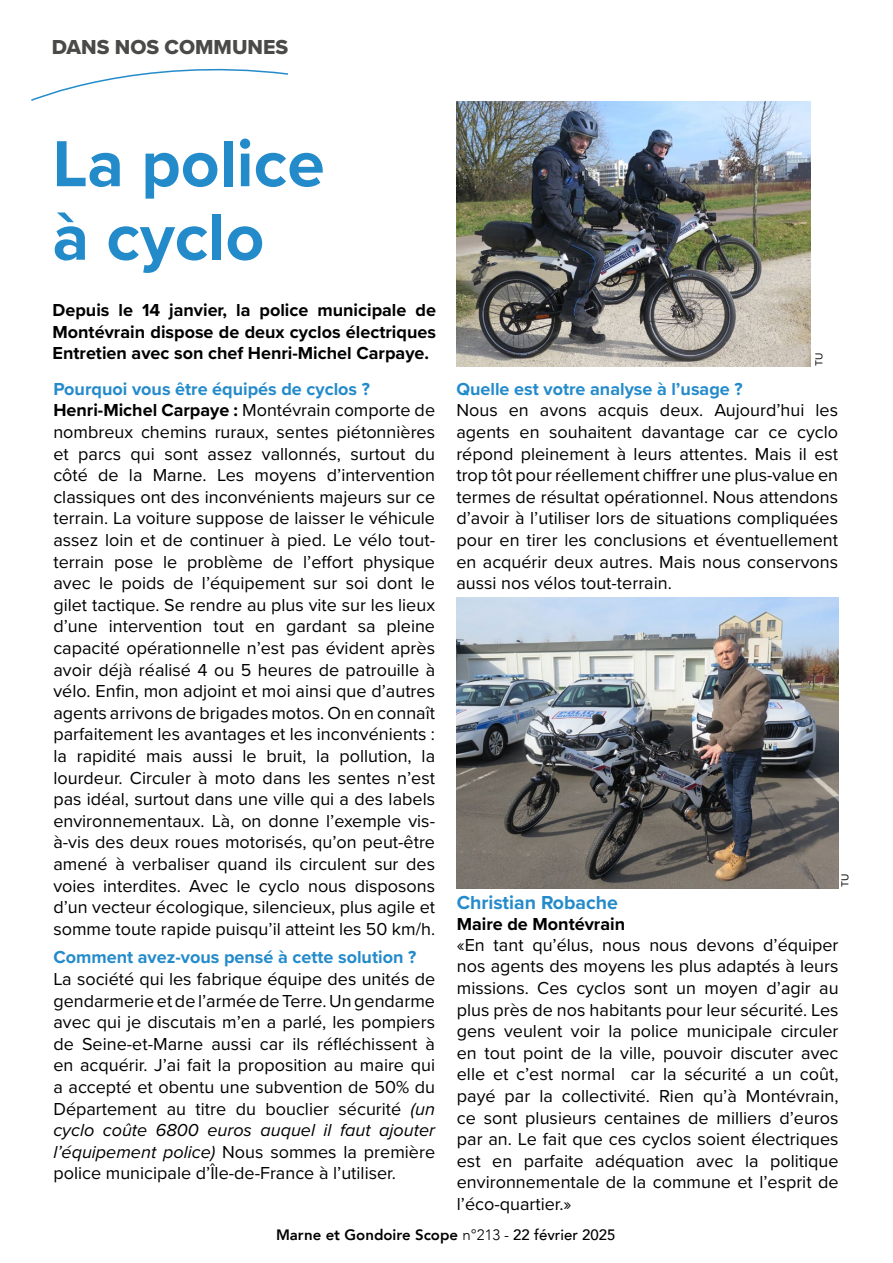
<style>
.page{position:relative;width:893px;height:1263px;background:#fff}
.page>*{position:absolute;margin:0;border:0;box-sizing:border-box;transform-origin:0 0}
.t1{font:700 67.5px/73.5px "Proxima Nova";color:#248bcb}
.t2{font:21px "Proxima Nova Extrabld";color:#4a4a49}
.t3{font:700 19.5px "Proxima Nova";color:#248bcb}
.t4{font:18px/21.6px "Proxima Nova";color:#000;text-align:justify}
.t5{font:700 18px/21.6px "Proxima Nova";color:#000;text-align:justify}
.t6{font:700 18px "Proxima Nova";color:#248bcb}
.t7{font:800 15px "Avenir";color:#000}
.t8{font:10.5px "Proxima Nova";color:#000}
.s1{font-weight:700;color:#248bcb}
.s2{font-weight:700}
.s3{font-style:italic}
.s4{font-weight:300}
.s5{font-weight:500}
</style>
<div class="page">
<svg style="left:31px;top:68px;width:257px;height:33px"></svg>
<img style="left:456px;top:101px;width:354px;height:265px">
<img style="left:457px;top:598px;width:381px;height:290px">
<p class="t2" style="left:52px;top:31px;width:238px">DANS NOS COMMUNES</p>
<h1 class="t1" style="left:53px;top:125px;width:274px">La police à cyclo</h1>
<p class="t5" style="left:53px;top:299px;width:385px">Depuis le 14 janvier, la police municipale de Montévrain dispose de deux cyclos électriques Entretien avec son chef Henri-Michel Carpaye.</p>
<p class="t4" style="left:53px;top:377px;width:383px;text-align:left"><span class="s1">Pourquoi vous être équipés de cyclos ?<br></span><span class="s2">Henri-Michel Carpaye :</span> Montévrain comporte de nombreux chemins ruraux, sentes piétonnières et parcs qui sont assez vallonnés, surtout du côté de la Marne. Les moyens d’intervention classiques ont des inconvénients majeurs sur ce terrain. La voiture suppose de laisser le véhicule assez loin et de continuer à pied. Le vélo tout&shy;terrain pose le problème de l’effort physique avec le poids de l’équipement sur soi dont le gilet tactique. Se rendre au plus vite sur les lieux d’une intervention tout en gardant sa pleine capacité opérationnelle n’est pas évident après avoir déjà réalisé 4 ou 5 heures de patrouille à vélo. Enfin, mon adjoint et moi ainsi que d’autres agents arrivons de brigades motos. On en connaît parfaitement les avantages et les inconvénients : la rapidité mais aussi le bruit, la pollution, la lourdeur. Circuler à moto dans les sentes n’est pas idéal, surtout dans une ville qui a des labels environnementaux. Là, on donne l’exemple vis&shy;à-vis des deux roues motorisés, qu’on peut-être amené à verbaliser quand ils circulent sur des voies interdites. Avec le cyclo nous disposons d’un vecteur écologique, silencieux, plus agile et somme toute rapide puisqu’il atteint les 50 km/h.</p>
<p class="t6" style="left:53px;top:944px;width:364px">Comment avez-vous pensé à cette solution ?</p>
<p class="t4" style="left:53px;top:967px;width:383px">La société qui les fabrique équipe des unités de gendarmerie et de l’armée de Terre. Un gendarme avec qui je discutais m’en a parlé, les pompiers de Seine-et-Marne aussi car ils réfléchissent à en acquérir. J’ai fait la proposition au maire qui a accepté et obentu une subvention de 50% du Département au titre du bouclier sécurité <span class="s3">(un cyclo coûte 6800 euros auquel il faut ajouter l’équipement police)</span> Nous sommes la première police municipale d’Île-de-France à l’utiliser.</p>
<p class="t8" style="left:811px;top:366px;width:15px;rotate:-90deg">TU</p>
<p class="t6" style="left:456px;top:375px;width:288px">Quelle est votre analyse à l’usage ?</p>
<p class="t4" style="left:456px;top:399px;width:383px">Nous en avons acquis deux. Aujourd’hui les agents en souhaitent davantage car ce cyclo répond pleinement à leurs attentes. Mais il est trop tôt pour réellement chiffrer une plus-value en termes de résultat opérationnel. Nous attendons d’avoir à l’utiliser lors de situations compliquées pour en tirer les conclusions et éventuellement en acquérir deux autres. Mais nous conservons aussi nos vélos tout-terrain.</p>
<p class="t3" style="left:457px;top:887px;width:163px">Christian Robache</p>
<p class="t5" style="left:457px;top:913px;width:170px">Maire de Montévrain</p>
<p class="t8" style="left:837px;top:887px;width:15px;rotate:-90deg">TU</p>
<p class="t4" style="left:457px;top:933px;width:383px">«En tant qu’élus, nous nous devons d’équiper nos agents des moyens les plus adaptés à leurs missions. Ces cyclos sont un moyen d’agir au plus près de nos habitants pour leur sécurité. Les gens veulent voir la police municipale circuler en tout point de la ville, pouvoir discuter avec elle et c’est normal car la sécurité a un coût, payé par la collectivité. Rien qu’à Montévrain, ce sont plusieurs centaines de milliers d’euros par an. Le fait que ces cyclos soient électriques est en parfaite adéquation avec la politique environnementale de la commune et l’esprit de l’éco-quartier.»</p>
<p class="t7" style="left:276px;top:1223px;width:341px">Marne et Gondoire Scope <span class="s4">n°213 -</span> <span class="s5">22 février 2025</span></p>
</div>
